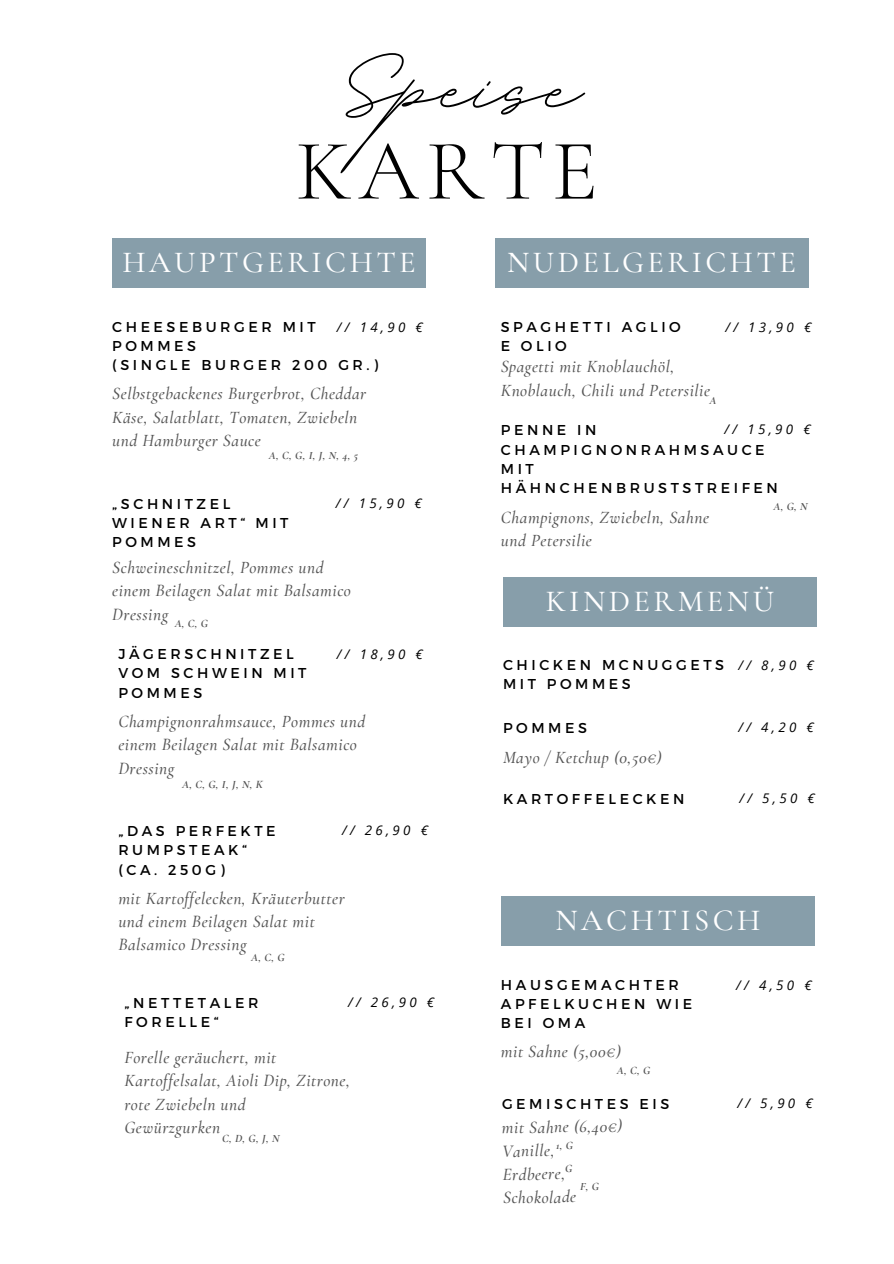
<style>
.page{position:relative;width:894px;height:1264px;background:#fff}
.page>*{position:absolute;margin:0;border:0;box-sizing:border-box;transform-origin:0 0}
.t1{font:162.45px "BD Script";color:#000}
.t2{font:300 86.55px "Cormorant Garamond";letter-spacing:.08em;color:#000}
.t3{font:500 30.6px "Cormorant Garamond";letter-spacing:.11em;color:#fff}
.t4{font:italic 500 17.25px/23.4px "Cormorant Garamond";letter-spacing:.03em;color:#545454}
.t5{font:14.25px/19.2px "Montserrat";letter-spacing:.25em;color:#000}
.t6{font:italic 13.35px "Open Sans";letter-spacing:.25em;color:#000}
.t7{font:italic 700 11.25px "Cormorant Garamond";color:#545454}
</style>
<div class="page">
<div style="left:112px;top:239px;width:314px;height:49px;background:#879eaa"></div>
<div style="left:494px;top:239px;width:314px;height:49px;background:#879eaa"></div>
<div style="left:503px;top:577px;width:313px;height:49px;background:#879eaa"></div>
<div style="left:501px;top:896px;width:313px;height:50px;background:#879eaa"></div>
<h2 class="t1" style="left:340px;top:-21px;width:241px">Speise</h2>
<h1 class="t2" style="left:295px;top:119px;width:304px">KARTE</h1>
<h3 class="t3" style="left:123px;top:244px;width:294px">HAUPTGERICHTE</h3>
<p class="t5" style="left:112px;top:316px;width:267px">CHEESEBURGER MIT<br>POMMES<br>(SINGLE BURGER 200 GR.)</p>
<h3 class="t4" style="left:112px;top:381px;width:255px">Selbstgebackenes Burgerbrot, Cheddar<br>Käse, Salatblatt, Tomaten, Zwiebeln und Hamburger Sauce</h3>
<p class="t6" style="left:337px;top:317px;width:87px">// 14,90 €</p>
<h5 class="t7" style="left:269px;top:449px;width:91px">A, C, G, I, J, N, 4, 5</h5>
<h5 class="t6" style="left:336px;top:493px;width:87px">// 15,90 €</h5>
<h5 class="t5" style="left:112px;top:493px;width:178px">„SCHNITZEL<br>WIENER ART“ MIT<br>POMMES</h5>
<h4 class="t4" style="left:112px;top:556px;width:240px">Schweineschnitzel, Pommes und einem Beilagen Salat mit Balsamico<br>Dressing</h4>
<h4 class="t7" style="left:175px;top:616px;width:35px">A, C, G</h4>
<p class="t5" style="left:118px;top:644px;width:190px">JÄGERSCHNITZEL<br>VOM SCHWEIN MIT<br>POMMES</p>
<p class="t4" style="left:118px;top:709px;width:248px">Champignonrahmsauce, Pommes und einem Beilagen Salat mit Balsamico<br>Dressing</p>
<h4 class="t6" style="left:337px;top:645px;width:87px">// 18,90 €</h4>
<h5 class="t7" style="left:182px;top:777px;width:82px">A, C, G, I, J, N, K</h5>
<p class="t6" style="left:342px;top:821px;width:87px">// 26,90 €</p>
<h5 class="t5" style="left:118px;top:820px;width:159px">„DAS PERFEKTE<br>RUMPSTEAK“ (CA. 250G)</h5>
<h4 class="t4" style="left:118px;top:886px;width:228px">mit Kartoffelecken, Kräuterbutter und einem Beilagen Salat mit<br>Balsamico Dressing</h4>
<h5 class="t7" style="left:251px;top:951px;width:35px">A, C, G</h5>
<h5 class="t6" style="left:348px;top:992px;width:87px">// 26,90 €</h5>
<p class="t5" style="left:124px;top:992px;width:135px">„NETTETALER<br>FORELLE“</p>
<h5 class="t4" style="left:124px;top:1045px;width:227px">Forelle geräuchert, mit<br>Kartoffelsalat, Aioli Dip, Zitrone, rote Zwiebeln und<br>Gewürzgurken</h5>
<h4 class="t7" style="left:222px;top:1131px;width:59px">C, D, G, J, N</h4>
<p class="t3" style="left:507px;top:244px;width:290px">NUDELGERICHTE</p>
<p class="t5" style="left:500px;top:316px;width:182px">SPAGHETTI AGLIO<br>E OLIO</p>
<h5 class="t4" style="left:500px;top:355px;width:211px">Spagetti mit Knoblauchöl,<br>Knoblauch, Chili und Petersilie</h5>
<h4 class="t5" style="left:501px;top:420px;width:278px">PENNE IN<br>CHAMPIGNONRAHMSAUCE<br>MIT<br>HÄHNCHENBRUSTSTREIFEN</h4>
<p class="t4" style="left:501px;top:505px;width:209px">Champignons, Zwiebeln, Sahne und Petersilie</p>
<h5 class="t6" style="left:725px;top:317px;width:87px">// 13,90 €</h5>
<p class="t7" style="left:709px;top:393px;width:8px">A</p>
<h5 class="t6" style="left:724px;top:420px;width:87px">// 15,90 €</h5>
<h4 class="t7" style="left:773px;top:500px;width:36px">A, G, N</h4>
<h3 class="t3" style="left:545px;top:582px;width:230px">KINDERMENÜ</h3>
<h5 class="t5" style="left:503px;top:654px;width:223px">CHICKEN MCNUGGETS<br>MIT POMMES</h5>
<h5 class="t5" style="left:503px;top:718px;width:85px">POMMES</h5>
<h4 class="t4" style="left:503px;top:745px;width:160px">Mayo / Ketchup (0,50€)</h4>
<h5 class="t6" style="left:738px;top:655px;width:77px">// 8,90 €</h5>
<h5 class="t6" style="left:738px;top:717px;width:77px">// 4,20 €</h5>
<p class="t5" style="left:503px;top:789px;width:183px">KARTOFFELECKEN</p>
<p class="t6" style="left:739px;top:789px;width:77px">// 5,50 €</p>
<h5 class="t3" style="left:555px;top:902px;width:206px">NACHTISCH</h5>
<h5 class="t5" style="left:501px;top:974px;width:192px">HAUSGEMACHTER<br>APFELKUCHEN WIE<br>BEI OMA</h5>
<h3 class="t4" style="left:501px;top:1040px;width:121px">mit Sahne (5,00€)</h3>
<h5 class="t5" style="left:502px;top:1093px;width:169px">GEMISCHTES EIS</h5>
<h5 class="t4" style="left:501px;top:1116px;width:122px;rotate:-1deg">mit Sahne (6,40€)<br>Vanille,<br>Erdbeere,<br>Schokolade</h5>
<h5 class="t7" style="left:616px;top:1063px;width:35px">A, C, G</h5>
<h4 class="t7" style="left:556px;top:1138px;width:18px">1, G</h4>
<h5 class="t7" style="left:565px;top:1161px;width:9px">G</h5>
<p class="t7" style="left:580px;top:1179px;width:20px">F, G</p>
<h4 class="t6" style="left:736px;top:975px;width:77px">// 4,50 €</h4>
<p class="t6" style="left:737px;top:1093px;width:77px">// 5,90 €</p>
</div>
